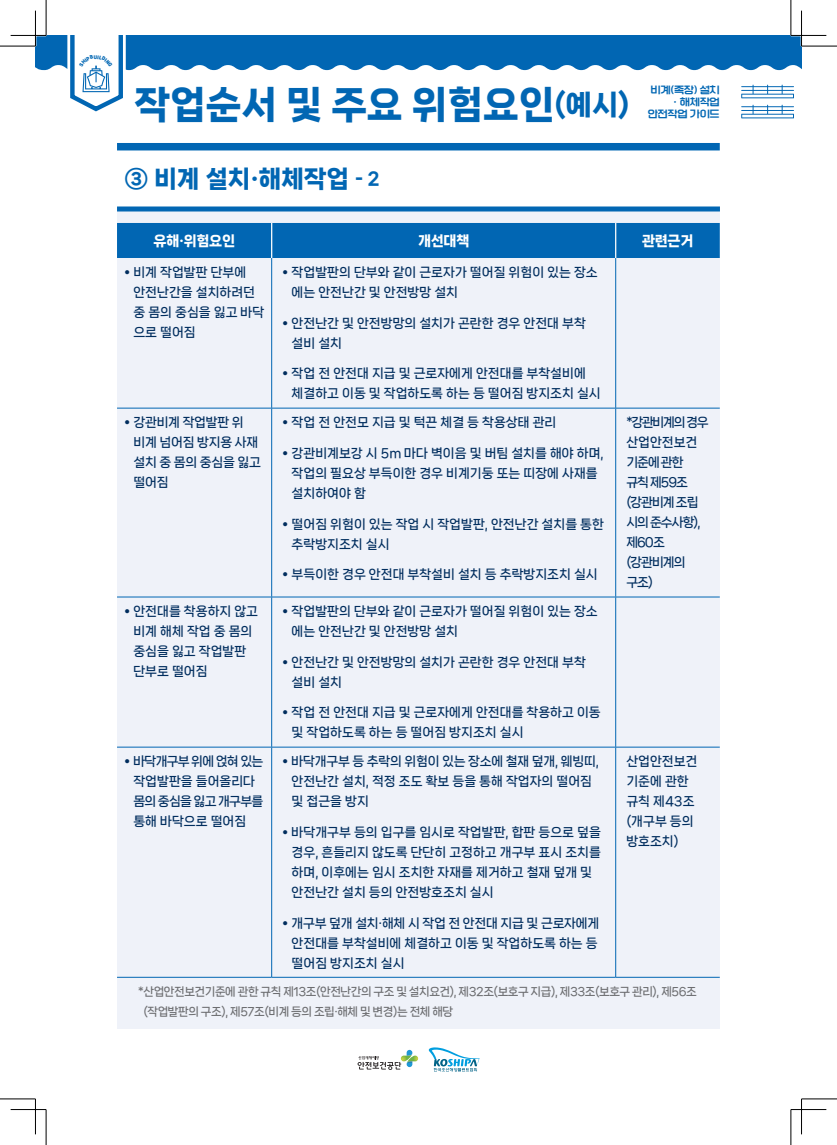
<style>
.page{position:relative;width:837px;height:1145px;background:#fff}
.page>*{position:absolute;margin:0;border:0;box-sizing:border-box;transform-origin:0 0}
.t1{font:37.5px "Nanum Square Neo TTF e Hv";color:#0166b3}
.t2{font:23.75px "Nanum Square Neo TTF e Hv";color:#0166b3}
.t3{font:13.75px "Nanum Square Neo TTF e Hv";letter-spacing:-.02em;color:#fff}
.t4{font:12.5px/20px "Nanum Square Neo TTF c Bd";color:#002d5e}
.t5{font:12.5px/20px "Nanum Square Neo TTF c Bd";letter-spacing:-.08em;color:#002d5e}
.t6{font:12.5px/20px "Nanum Square Neo TTF c Bd";letter-spacing:-.03em;color:#002d5e}
.t7{font:12.5px/20px "Nanum Square Neo TTF c Bd";letter-spacing:-.02em;color:#002d5e}
.t8{font:11.25px/20px "Nanum Square Neo TTF c Bd";letter-spacing:-.04em;color:#6c6d70}
.t9{font:10px/12px "KIMM Bold";letter-spacing:-.035em;color:#0166b3;text-align:right}
.s1{font-size:27.5px}
.s2{font-size:17.5px}
</style>
<div class="page">
<div style="left:117px;top:143px;width:602px;height:7px;background:#0166b3"></div>
<div style="left:117px;top:209px;width:602px;height:819px;background:#eff2f9"></div>
<div style="left:117px;top:206px;width:602px;height:5px;background:#0166b3"></div>
<div style="left:117px;top:223px;width:602px;height:35px;background:#0166b3"></div>
<hr style="left:271px;top:223px;width:1px;height:35px;background:#fff">
<hr style="left:615px;top:223px;width:1px;height:35px;background:#fff">
<hr style="left:271px;top:258px;width:1px;height:150px;background:#0166b3">
<hr style="left:615px;top:258px;width:1px;height:150px;background:#0166b3">
<hr style="left:271px;top:408px;width:344px;height:1px;background:#0166b3">
<hr style="left:615px;top:408px;width:104px;height:1px;background:#0166b3">
<hr style="left:615px;top:408px;width:1px;height:188px;background:#0166b3">
<hr style="left:271px;top:597px;width:1px;height:149px;background:#0166b3">
<hr style="left:615px;top:597px;width:1px;height:149px;background:#0166b3">
<hr style="left:271px;top:746px;width:344px;height:1px;background:#0166b3">
<hr style="left:271px;top:747px;width:1px;height:230px;background:#0166b3">
<hr style="left:615px;top:747px;width:1px;height:230px;background:#0166b3">
<hr style="left:271px;top:977px;width:344px;height:1px;background:#0166b3">
<hr style="left:117px;top:408px;width:154px;height:1px;background:#0166b3">
<hr style="left:271px;top:408px;width:1px;height:188px;background:#0166b3">
<hr style="left:117px;top:746px;width:154px;height:1px;background:#0166b3">
<hr style="left:117px;top:977px;width:154px;height:1px;background:#0166b3">
<hr style="left:117px;top:596px;width:154px;height:1px;background:#0166b3">
<hr style="left:271px;top:596px;width:344px;height:1px;background:#0166b3">
<hr style="left:615px;top:596px;width:104px;height:1px;background:#0166b3">
<hr style="left:615px;top:746px;width:104px;height:1px;background:#0166b3">
<hr style="left:615px;top:977px;width:104px;height:1px;background:#0166b3">
<svg style="left:357px;top:1049px;width:61px;height:20px"></svg>
<svg style="left:428px;top:1047px;width:51px;height:24px"></svg>
<hr style="left:0;top:46px;width:35px;height:1px;background:#000">
<hr style="left:801px;top:46px;width:35px;height:1px;background:#000">
<hr style="left:0;top:1098px;width:35px;height:1px;background:#000">
<hr style="left:801px;top:1098px;width:35px;height:1px;background:#000">
<hr style="left:46px;top:0;width:1px;height:35px;background:#000">
<hr style="left:46px;top:1109px;width:1px;height:35px;background:#000">
<hr style="left:790px;top:0;width:1px;height:35px;background:#000">
<hr style="left:790px;top:1109px;width:1px;height:35px;background:#000">
<hr style="left:11px;top:35px;width:35px;height:1px;background:#000">
<hr style="left:790px;top:35px;width:36px;height:1px;background:#000">
<hr style="left:11px;top:1109px;width:35px;height:1px;background:#000">
<hr style="left:790px;top:1109px;width:36px;height:1px;background:#000">
<hr style="left:35px;top:11px;width:1px;height:35px;background:#000">
<hr style="left:35px;top:1098px;width:1px;height:36px;background:#000">
<hr style="left:801px;top:11px;width:1px;height:35px;background:#000">
<hr style="left:801px;top:1098px;width:1px;height:36px;background:#000">
<svg style="left:35px;top:35px;width:766px;height:83px"></svg>
<p class="t1" style="left:135px;top:84px;width:496px">작업순서 및 주요 위험요인<span class="s1">(예시)</span></p>
<p class="t2" style="left:125px;top:166px;width:256px">③ 비계 설치·해체작업 <span class="s2">- 2</span></p>
<p class="t9" style="left:650px;top:83px;width:71px">비계(족장) 설치 ·해체작업</p>
<p class="t9" style="left:647px;top:107px;width:74px">안전작업 가이드</p>
<p class="t3" style="left:153px;top:233px;width:83px">유해·위험요인</p>
<p class="t3" style="left:418px;top:233px;width:53px">개선대책</p>
<p class="t3" style="left:641px;top:233px;width:53px">관련근거</p>
<p class="t4" style="left:133px;top:263px;width:132px;text-indent:-9px">• 비계 작업발판 단부에 안전난간을 설치하려던 중 몸의 중심을 잃고 바닥 으로 떨어짐</p>
<p class="t4" style="left:291px;top:263px;width:307px;text-indent:-9px">• 작업발판의 단부와 같이 근로자가 떨어질 위험이 있는 장소 에는 안전난간 및 안전방망 설치</p>
<p class="t4" style="left:291px;top:313px;width:295px;text-indent:-9px">• 안전난간 및 안전방망의 설치가 곤란한 경우 안전대 부착 설비 설치</p>
<p class="t4" style="left:291px;top:364px;width:310px;text-indent:-9px">• 작업 전 안전대 지급 및 근로자에게 안전대를 부착설비에 체결하고 이동 및 작업하도록 하는 등 떨어짐 방지조치 실시</p>
<p class="t7" style="left:133px;top:413px;width:129px;text-indent:-9px">• 강관비계 작업발판 위 비계 넘어짐 방지용 사재 설치 중 몸의 중심을 잃고 떨어짐</p>
<p class="t4" style="left:282px;top:413px;width:275px">• 작업 전 안전모 지급 및 턱끈 체결 등 착용상태 관리</p>
<p class="t4" style="left:291px;top:443px;width:313px;text-indent:-9px">• 강관비계보강 시 5m 마다 벽이음 및 버팀 설치를 해야 하며, 작업의 필요상 부득이한 경우 비계기둥 또는 띠장에 사재를 설치하여야 함</p>
<p class="t4" style="left:291px;top:514px;width:314px;text-indent:-9px">• 떨어짐 위험이 있는 작업 시 작업발판, 안전난간 설치를 통한 추락방지조치 실시</p>
<p class="t4" style="left:282px;top:565px;width:317px">• 부득이한 경우 안전대 부착설비 설치 등 추락방지조치 실시</p>
<p class="t4" style="left:133px;top:602px;width:126px;text-indent:-9px">• 안전대를 착용하지 않고 비계 해체 작업 중 몸의 중심을 잃고 작업발판 단부로 떨어짐</p>
<p class="t4" style="left:291px;top:602px;width:307px;text-indent:-9px">• 작업발판의 단부와 같이 근로자가 떨어질 위험이 있는 장소 에는 안전난간 및 안전방망 설치</p>
<p class="t4" style="left:291px;top:652px;width:295px;text-indent:-9px">• 안전난간 및 안전방망의 설치가 곤란한 경우 안전대 부착 설비 설치</p>
<p class="t4" style="left:291px;top:703px;width:310px;text-indent:-9px">• 작업 전 안전대 지급 및 근로자에게 안전대를 착용하고 이동 및 작업하도록 하는 등 떨어짐 방지조치 실시</p>
<p class="t6" style="left:133px;top:752px;width:131px;text-indent:-9px">• 바닥개구부 위에 얹혀 있는 작업발판을 들어올리다 몸의 중심을 잃고 개구부를 통해 바닥으로 떨어짐</p>
<p class="t4" style="left:291px;top:752px;width:308px;text-indent:-9px">• 바닥개구부 등 추락의 위험이 있는 장소에 철재 덮개, 웨빙띠, 안전난간 설치, 적정 조도 확보 등을 통해 작업자의 떨어짐 및 접근을 방지</p>
<p class="t4" style="left:291px;top:822px;width:311px;text-indent:-9px">• 바닥개구부 등의 입구를 임시로 작업발판, 합판 등으로 덮을 경우, 흔들리지 않도록 단단히 고정하고 개구부 표시 조치를 하며, 이후에는 임시 조치한 자재를 제거하고 철재 덮개 및 안전난간 설치 등의 안전방호조치 실시</p>
<p class="t4" style="left:291px;top:913px;width:309px;text-indent:-9px">• 개구부 덮개 설치·해체 시 작업 전 안전대 지급 및 근로자에게 안전대를 부착설비에 체결하고 이동 및 작업하도록 하는 등 떨어짐 방지조치 실시</p>
<p class="t5" style="left:626px;top:413px;width:84px">*강관비계의 경우 산업안전보건 기준에 관한 규칙 제59조 (강관비계 조립 시의 준수사항), 제60조 (강관비계의 구조)</p>
<p class="t4" style="left:626px;top:752px;width:73px">산업안전보건 기준에 관한 규칙 제43조 (개구부 등의 방호조치)</p>
<p class="t8" style="left:143px;top:982px;width:554px;text-indent:-5px">*산업안전보건기준에 관한 규칙 제13조(안전난간의 구조 및 설치요건), 제32조(보호구 지급), 제33조(보호구 관리), 제56조 (작업발판의 구조), 제57조(비계 등의 조립·해체 및 변경)는 전체 해당</p>
</div>
